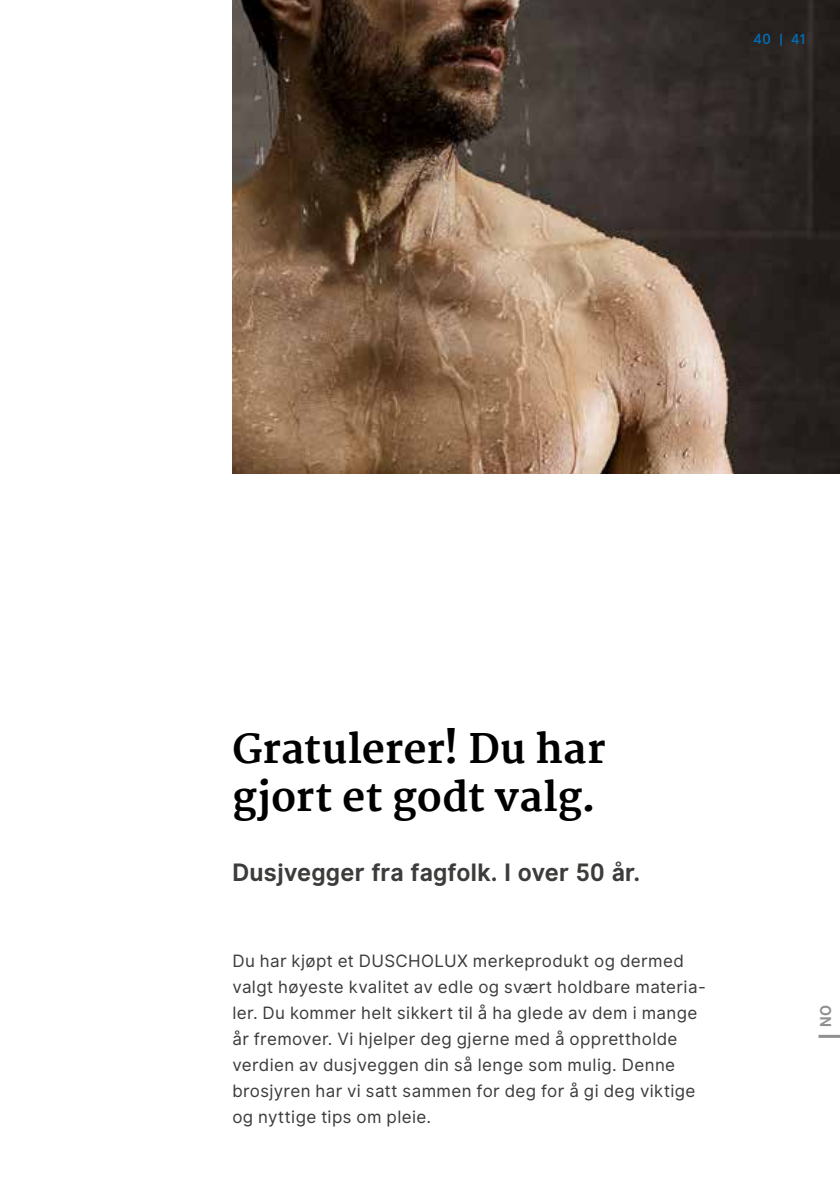
<style>
.page{position:relative;width:840px;height:1191px;background:#fff}
.page>*{position:absolute;margin:0;border:0;box-sizing:border-box;transform-origin:0 0}
.t1{font:800 40px/48px "Martel";letter-spacing:.005em;color:#000}
.t2{font:700 24px "Inter UI";letter-spacing:.005em;color:#3c3c3b}
.t3{font:17px/26px "Inter UI";letter-spacing:.02em;color:#3c3c3b}
.t4{font:700 15px "Inter UI";color:#909090}
.t5{font:500 14px "Inter UI";color:#006fb9}
</style>
<div class="page">
<img style="left:232px;top:0;width:607px;height:474px">
<hr style="left:818px;top:1034px;width:21px;height:3px;background:#909090">
<p class="t5" style="left:753px;top:29px;width:54px">40 | 41</p>
<h1 class="t1" style="left:232px;top:725px;width:374px">Gratulerer! Du har gjort et godt valg.</h1>
<h2 class="t2" style="left:232px;top:856px;width:409px">Dusjvegger fra fagfolk. I over 50 år.</h2>
<p class="t3" style="left:232px;top:948px;width:474px">Du har kjøpt et DUSCHOLUX merkeprodukt og dermed valgt høyeste kvalitet av edle og svært holdbare materia&shy;ler. Du kommer helt sikkert til å ha glede av dem i mange år fremover. Vi hjelper deg gjerne med å opprettholde verdien av dusjveggen din så lenge som mulig. Denne brosjyren har vi satt sammen for deg for å gi deg viktige og nyttige tips om pleie.</p>
<p class="t4" style="left:815px;top:1027px;width:24px;rotate:-90deg">NO</p>
</div>
